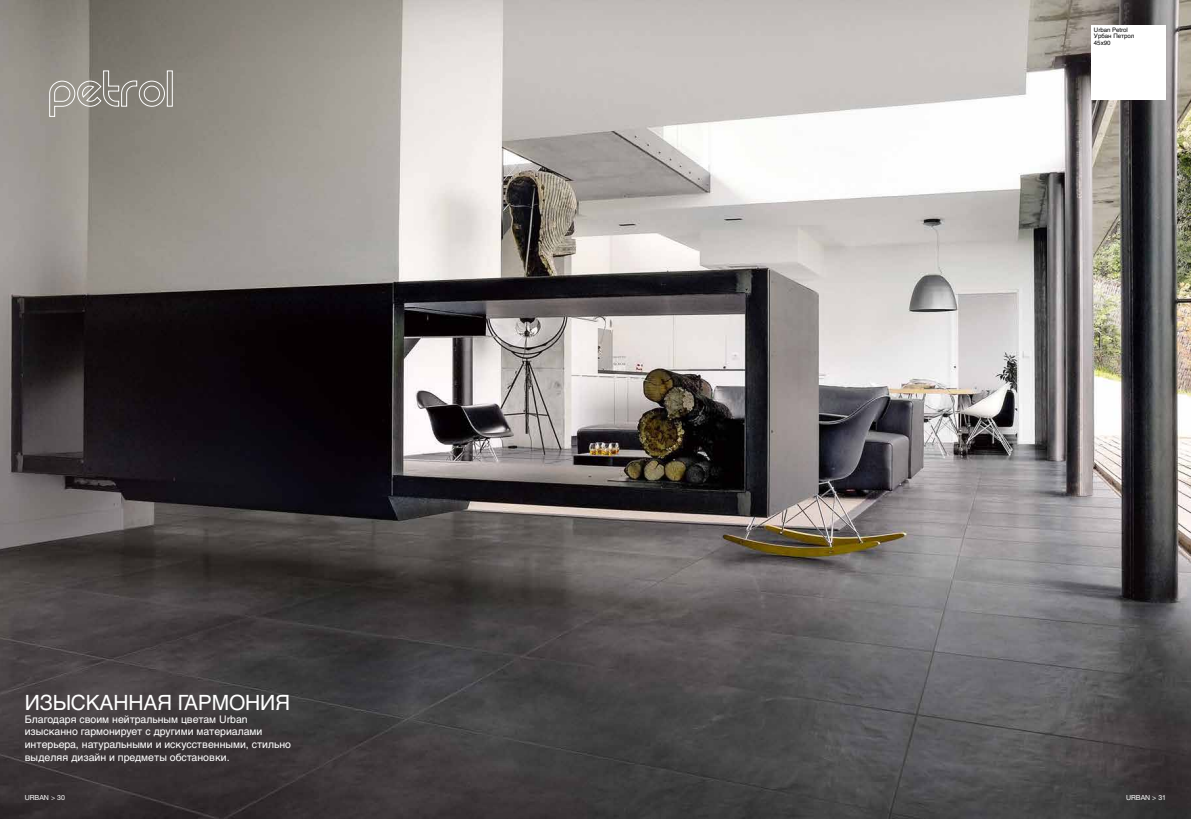
<style>
.page{position:relative;width:1191px;height:819px;background:#fff}
.page>*{position:absolute;margin:0;border:0;box-sizing:border-box;transform-origin:0 0}
.t1{font:21px "Helvetica Cyr Upright";letter-spacing:-.01em;color:#fff}
.t2{font:10.5px/12.6px "Helvetica Cyr Upright";color:#fff}
.t3{font:7px "Helvetica Neue";color:#fff}
.t4{font:6.12px/6.1px "Helvetica Cyr Upright";color:#000}
</style>
<div class="page">
<img style="left:0;top:0;width:1191px;height:819px">
<div style="left:1091px;top:25px;width:75px;height:74px;background:#fff"></div>
<svg style="left:49px;top:70px;width:116px;height:47px"></svg>
<div style="left:167px;top:70px;width:6px;height:37px;border:1px solid #fff"></div>
<h1 class="t1" style="left:25px;top:691px;width:267px">ИЗЫСКАННАЯ ГАРМОНИЯ</h1>
<p class="t2" style="left:25px;top:712px;width:268px">Благодаря своим нейтральным цветам Urban изысканно гармонирует с другими материалами интерьера, натуральными и искусственными, стильно выделяя дизайн и предметы обстановки.</p>
<p class="t4" style="left:1094px;top:27px;width:42px">Urban Petrol<br>Урбан Петрол<br>45x90</p>
<p class="t3" style="left:25px;top:793px;width:42px">URBAN &gt; 30</p>
<p class="t3" style="left:1126px;top:793px;width:42px">URBAN &gt; 31</p>
</div>
